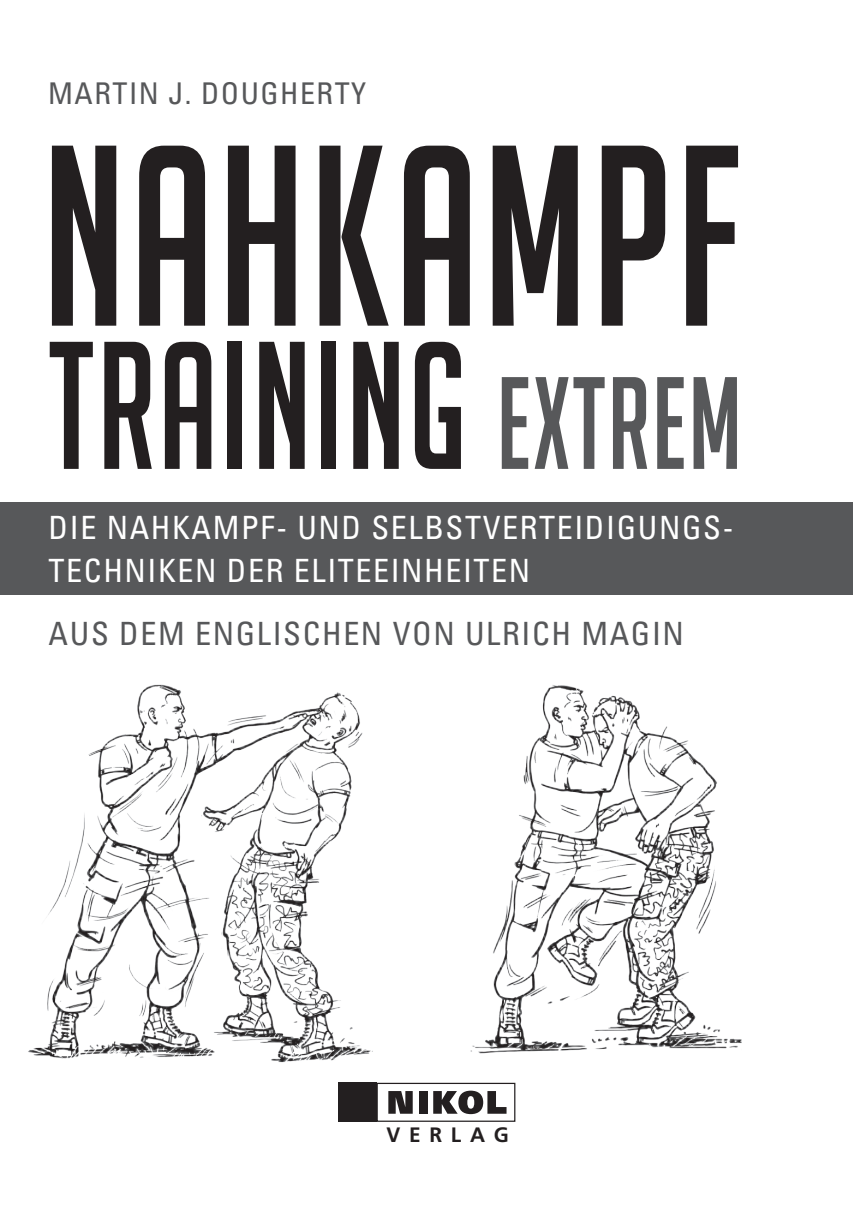
<style>
.page{position:relative;width:853px;height:1214px;background:#fff}
.page>*{position:absolute;margin:0;border:0;box-sizing:border-box;transform-origin:0 0}
.t1{font:250.75px "Big Noodle Titling";letter-spacing:.02em;color:#231f20;scale:.87 1}
.t2{font:177px "Big Noodle Titling";letter-spacing:.02em;color:#231f20;scale:.87 1}
.t3{font:condensed 32px "Univers";letter-spacing:.05em;color:#fff}
.t4{font:condensed 32px "Univers";letter-spacing:.05em;color:#57585a}
.t5{font:condensed 30px "Univers";letter-spacing:.05em;color:#57585a}
.t6{font:700 20.75px "Frutiger";letter-spacing:.42em;color:#231f20}
.s1{font-size:127.75px;color:#57585a}
</style>
<div class="page">
<img style="left:28px;top:684px;width:714px;height:407px">
<div style="left:0;top:502px;width:853px;height:93px;background:#57585a"></div>
<div style="left:338px;top:1083px;width:38px;height:39px;background:#231f20"></div>
<div style="left:376px;top:1083px;width:139px;height:39px;border:1px solid #231f20"></div>
<svg style="left:388px;top:1091px;width:25px;height:23px"></svg>
<div style="left:419px;top:1091px;width:9px;height:23px;background:#231f20"></div>
<svg style="left:433px;top:1091px;width:73px;height:23px"></svg>
<p class="t5" style="left:48px;top:75px;width:319px">MARTIN J. DOUGHERTY</p>
<p class="t1" style="left:42px;top:101px;width:806px">NAHKAMPF</p>
<p class="t2" style="left:48px;top:311px;width:799px">TRAINING <span class="s1">EXTREM</span></p>
<p class="t3" style="left:49px;top:507px;width:686px">DIE NAHKAMPF- UND SELBSTVERTEIDIGUNGS-</p>
<p class="t3" style="left:49px;top:550px;width:483px">TECHNIKEN DER ELITEEINHEITEN</p>
<p class="t4" style="left:49px;top:614px;width:637px">AUS DEM ENGLISCHEN VON ULRICH MAGIN</p>
<p class="t6" style="left:386px;top:1123px;width:124px">VERLAG</p>
</div>
